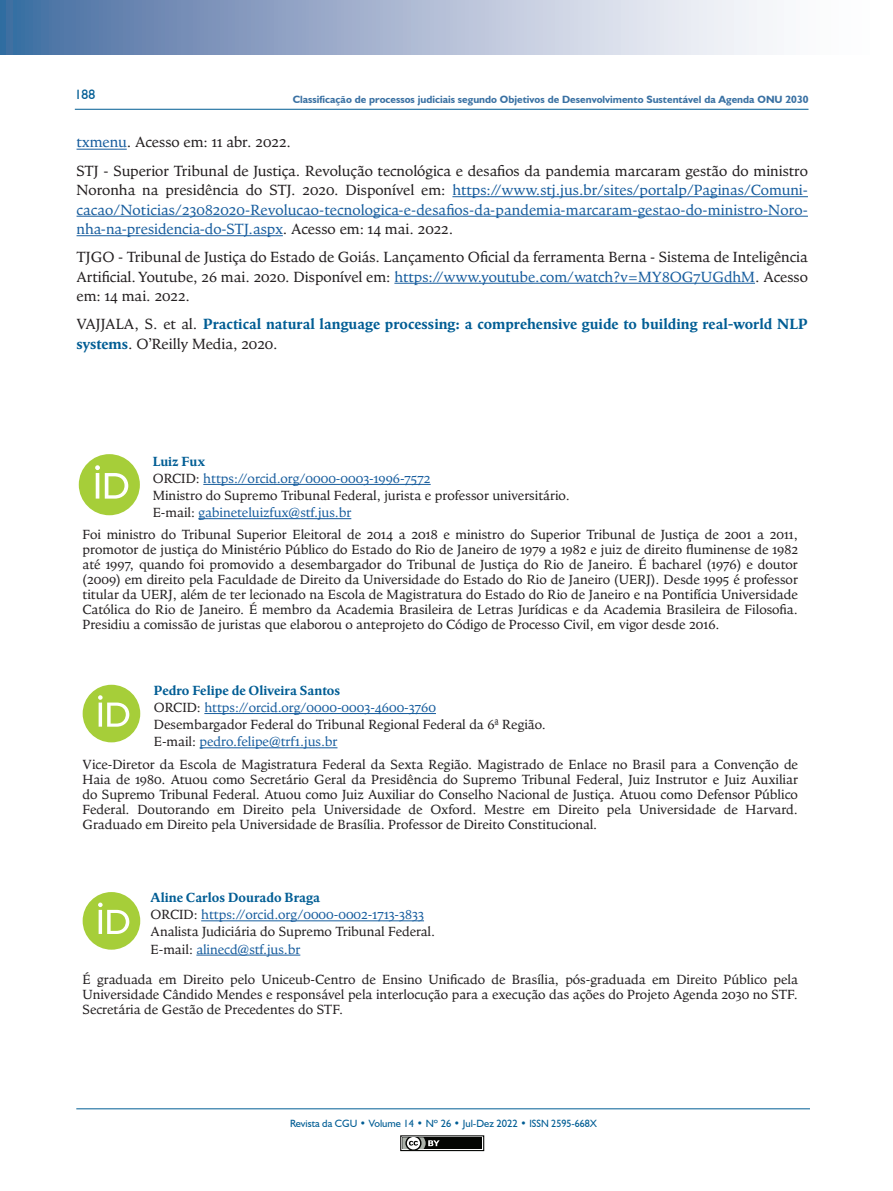
<style>
.page{position:relative;width:893px;height:1191px;background:#fff}
.page>*{position:absolute;margin:0;border:0;box-sizing:border-box;transform-origin:0 0}
.TEXTO_BIBLIOGRAFIA{font:15px/19.5px "Goodchild Pro";color:#175d9e;text-align:justify}
.TEXTO_BIBLIOGRAFIA-2{font:15px/19.5px "Goodchild Pro";color:#231f20;text-align:justify}
.TEXTO_BIBLIOGRAFIA-3{font:700 15px/19.5px "Goodchild Pro";color:#015d94}
.CÉLULA_currículo{font:13.5px/15px "Goodchild Pro";color:#231f20;text-align:justify}
.CÉLULA_currículo-2{font:13.5px "Goodchild Pro";color:#175d9e}
.CÉLULA_currículo-3{font:700 13.5px "Goodchild Pro";color:#015d94}
.t1{font:13.5px "Humanist 521 BT";color:#015d94}
.t2{font:700 10.5px "Humanist 521 BT";color:#3a71a3}
.t3{font:10.5px "Humanist 521 BT";color:#015d94}
.s1{color:#175d9e}
.s2{color:#231f20}
.s3{font-weight:400;color:#231f20}
</style>
<div class="page">
<svg style="left:0;top:0;width:769px;height:54px;background:#a3b4cf"></svg>
<hr style="left:75px;top:109px;width:733px;height:1px;background:#015d94">
<hr style="left:76px;top:1108px;width:734px;height:1px;background:#015d94">
<div style="left:400px;top:1135px;width:84px;height:16px;border:1px solid #040503"></div>
<div style="left:402px;top:1137px;width:80px;height:12px;background:#040503"></div>
<svg style="left:400px;top:1135px;width:40px;height:16px"></svg>
<hr style="left:77px;top:149px;width:50px;height:1px;background:#175d9e">
<hr style="left:452px;top:196px;width:356px;height:1px;background:#175d9e">
<hr style="left:77px;top:216px;width:731px;height:1px;background:#175d9e">
<hr style="left:77px;top:235px;width:206px;height:1px;background:#175d9e">
<hr style="left:394px;top:283px;width:361px;height:1px;background:#175d9e">
<div style="left:79px;top:454px;width:61px;height:61px;background:#a6ce39;border-radius:50%"></div>
<svg style="left:95px;top:465px;width:33px;height:33px"></svg>
<hr style="left:203px;top:484px;width:228px;height:1px;background:#175d9e">
<hr style="left:199px;top:518px;width:152px;height:1px;background:#175d9e">
<div style="left:83px;top:685px;width:57px;height:57px;background:#a6ce39;border-radius:50%"></div>
<svg style="left:98px;top:695px;width:31px;height:31px"></svg>
<hr style="left:204px;top:713px;width:232px;height:1px;background:#175d9e">
<hr style="left:200px;top:747px;width:137px;height:1px;background:#175d9e">
<div style="left:83px;top:892px;width:57px;height:57px;background:#a6ce39;border-radius:50%"></div>
<svg style="left:98px;top:902px;width:31px;height:32px"></svg>
<hr style="left:201px;top:920px;width:223px;height:1px;background:#175d9e">
<hr style="left:196px;top:954px;width:104px;height:1px;background:#175d9e">
<p class="t1" style="left:75px;top:86px;width:22px">188</p>
<p class="t2" style="left:293px;top:93px;width:517px">Classificação de processos judiciais segundo Objetivos de Desenvolvimento Sustentável da Agenda ONU 2030</p>
<p class="TEXTO_BIBLIOGRAFIA-2" style="left:77px;top:133px;width:216px"><span class="s1">txmenu</span>. Acesso em: 11 abr. 2022.</p>
<p class="TEXTO_BIBLIOGRAFIA" style="left:77px;top:161px;width:733px"><span class="s2">STJ - Superior Tribunal de Justiça. Revolução tecnológica e desafios da pandemia marcaram gestão do ministro Noronha na presidência do STJ. 2020. Disponível em:</span> https://www.stj.jus.br/sites/portalp/Paginas/Comuni&shy;cacao/Noticias/23082020-Revolucao-tecnologica-e-desafios-da-pandemia-marcaram-gestao-do-ministro-Noro&shy;nha-na-presidencia-do-STJ.aspx<span class="s2">. Acesso em: 14 mai. 2022.</span></p>
<p class="TEXTO_BIBLIOGRAFIA-2" style="left:77px;top:247px;width:733px">TJGO - Tribunal de Justiça do Estado de Goiás. Lançamento Oficial da ferramenta Berna - Sistema de Inteligência Artificial. Youtube, 26 mai. 2020. Disponível em: <span class="s1">https://www.youtube.com/watch?v=MY8OG7UGdhM</span>. Acesso em: 14 mai. 2022.</p>
<p class="TEXTO_BIBLIOGRAFIA-3" style="left:77px;top:314px;width:733px"><span class="s3">VAJJALA, S. et al.</span> Practical natural language processing: a comprehensive guide to building real-world NLP systems<span class="s3">. O’Reilly Media, 2020.</span></p>
<p class="CÉLULA_currículo-3" style="left:153px;top:453px;width:54px">Luiz Fux</p>
<p class="CÉLULA_currículo-2" style="left:153px;top:470px;width:279px"><span class="s2">ORCID:</span> https://orcid.org/0000-0003-1996-7572</p>
<p class="CÉLULA_currículo" style="left:153px;top:488px;width:418px">Ministro do Supremo Tribunal Federal, jurista e professor universitário.</p>
<p class="CÉLULA_currículo-2" style="left:153px;top:505px;width:200px"><span class="s2">E-mail:</span> gabineteluizfux@stf.jus.br</p>
<p class="CÉLULA_currículo" style="left:83px;top:527px;width:717px">Foi ministro do Tribunal Superior Eleitoral de 2014 a 2018 e ministro do Superior Tribunal de Justiça de 2001 a 2011, promotor de justiça do Ministério Público do Estado do Rio de Janeiro de 1979 a 1982 e juiz de direito fluminense de 1982 até 1997, quando foi promovido a desembargador do Tribunal de Justiça do Rio de Janeiro. É bacharel (1976) e doutor (2009) em direito pela Faculdade de Direito da Universidade do Estado do Rio de Janeiro (UERJ). Desde 1995 é professor titular da UERJ, além de ter lecionado na Escola de Magistratura do Estado do Rio de Janeiro e na Pontifícia Universidade Católica do Rio de Janeiro. É membro da Academia Brasileira de Letras Jurídicas e da Academia Brasileira de Filosofia.<br>Presidiu a comissão de juristas que elaborou o anteprojeto do Código de Processo Civil, em vigor desde 2016.</p>
<p class="CÉLULA_currículo-3" style="left:154px;top:682px;width:188px">Pedro Felipe de Oliveira Santos</p>
<p class="CÉLULA_currículo-2" style="left:154px;top:699px;width:284px"><span class="s2">ORCID:</span> https://orcid.org/0000-0003-4600-3760</p>
<p class="CÉLULA_currículo" style="left:154px;top:717px;width:394px">Desembargador Federal do Tribunal Regional Federal da 6ª Região.</p>
<p class="CÉLULA_currículo-2" style="left:154px;top:734px;width:185px"><span class="s2">E-mail:</span> pedro.felipe@trf1.jus.br</p>
<p class="CÉLULA_currículo" style="left:83px;top:756px;width:717px">Vice-Diretor da Escola de Magistratura Federal da Sexta Região. Magistrado de Enlace no Brasil para a Convenção de Haia de 1980. Atuou como Secretário Geral da Presidência do Supremo Tribunal Federal, Juiz Instrutor e Juiz Auxiliar do Supremo Tribunal Federal. Atuou como Juiz Auxiliar do Conselho Nacional de Justiça. Atuou como Defensor Público Federal. Doutorando em Direito pela Universidade de Oxford. Mestre em Direito pela Universidade de Harvard.<br>Graduado em Direito pela Universidade de Brasília. Professor de Direito Constitucional.</p>
<p class="CÉLULA_currículo-3" style="left:151px;top:889px;width:171px">Aline Carlos Dourado Braga</p>
<p class="CÉLULA_currículo-2" style="left:151px;top:907px;width:275px"><span class="s2">ORCID:</span> https://orcid.org/0000-0002-1713-3833</p>
<p class="CÉLULA_currículo" style="left:151px;top:924px;width:286px">Analista Judiciária do Supremo Tribunal Federal.</p>
<p class="CÉLULA_currículo-2" style="left:151px;top:941px;width:151px"><span class="s2">E-mail:</span> alinecd@stf.jus.br</p>
<p class="CÉLULA_currículo" style="left:83px;top:972px;width:717px">É graduada em Direito pelo Uniceub-Centro de Ensino Unificado de Brasília, pós-graduada em Direito Público pela Universidade Cândido Mendes e responsável pela interlocução para a execução das ações do Projeto Agenda 2030 no STF.<br>Secretária de Gestão de Precedentes do STF.</p>
<p class="t3" style="left:290px;top:1116px;width:309px">Revista da CGU • Volume 14 • Nº 26 • Jul-Dez 2022 • ISSN 2595-668X</p>
</div>
